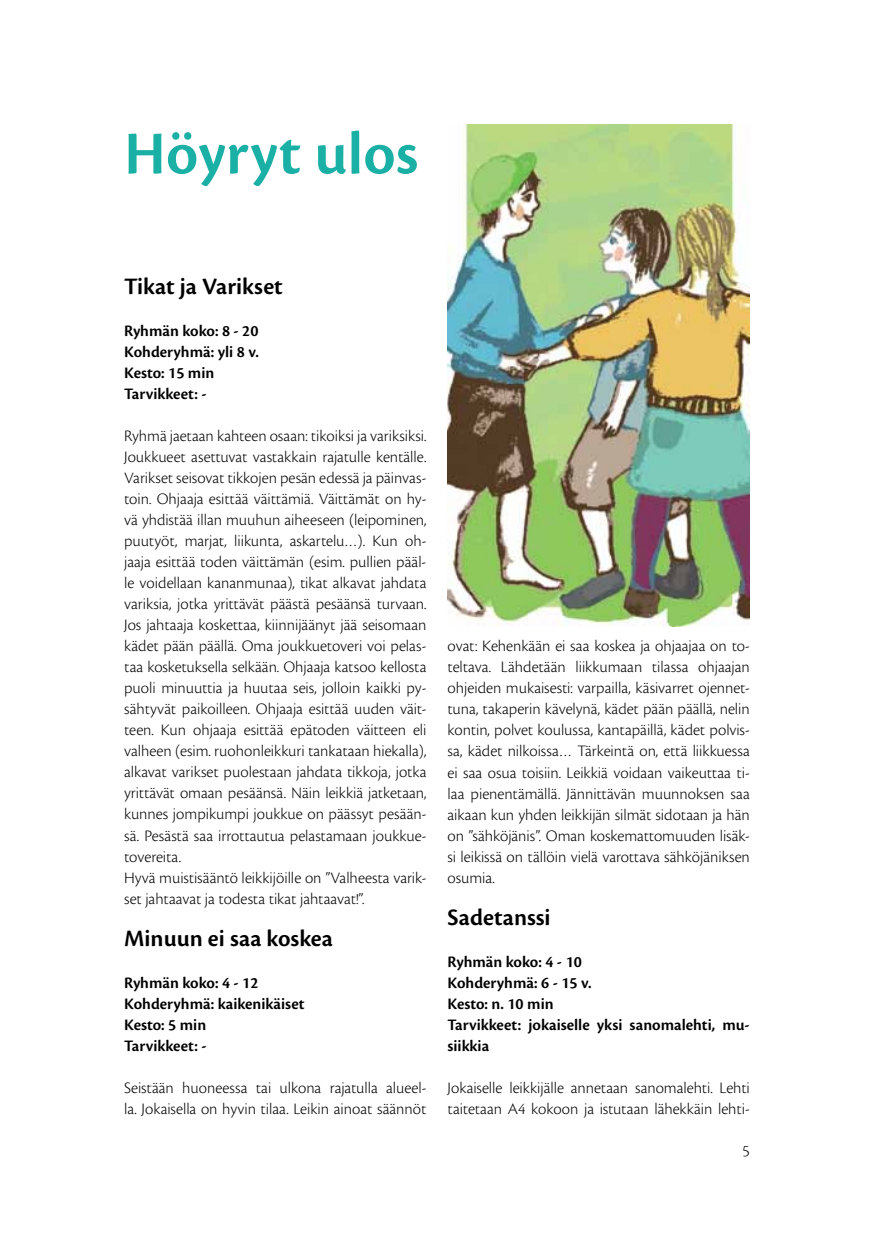
<style>
.page{position:relative;width:874px;height:1241px;background:#fff}
.page>*{position:absolute;margin:0;border:0;box-sizing:border-box;transform-origin:0 0}
.t1{font:600 63px "Cronos Pro";letter-spacing:.005em;color:#1ab0a5}
.t2{font:600 24.5px "Cronos Pro";color:#000}
.t3{font:300 16.62px/21px "Cronos Pro";color:#000}
.t4{font:600 16.62px/21px "Cronos Pro";color:#000}
</style>
<div class="page">
<img style="left:447px;top:124px;width:301px;height:502px">
<h1 class="t1" style="left:124px;top:117px;width:295px">Höyryt ulos</h1>
<h2 class="t2" style="left:124px;top:272px;width:160px">Tikat ja Varikset</h2>
<p class="t4" style="left:124px;top:321px;width:136px">Ryhmän koko: 8 - 20<br>Kohderyhmä: yli 8 v.<br>Kesto: 15 min<br>Tarvikkeet: -</p>
<p class="t3" style="left:124px;top:425px;width:304px">Ryhmä jaetaan kahteen osaan: tikoiksi ja variksiksi.<br>Joukkueet asettuvat vastakkain rajatulle kentälle.<br>Varikset seisovat tikkojen pesän edessä ja päinvas&shy;toin. Ohjaaja esittää väittämiä. Väittämät on hy&shy;vä yhdistää illan muuhun aiheeseen (leipominen, puutyöt, marjat, liikunta, askartelu…). Kun oh&shy;jaaja esittää toden väittämän (esim. pullien pääl&shy;le voidellaan kananmunaa), tikat alkavat jahdata variksia, jotka yrittävät päästä pesäänsä turvaan.<br>Jos jahtaaja koskettaa, kiinnijäänyt jää seisomaan kädet pään päällä. Oma joukkuetoveri voi pelas&shy;taa kosketuksella selkään. Ohjaaja katsoo kellosta puoli minuuttia ja huutaa seis, jolloin kaikki py&shy;sähtyvät paikoilleen. Ohjaaja esittää uuden väit&shy;teen. Kun ohjaaja esittää epätoden väitteen eli valheen (esim. ruohonleikkuri tankataan hiekalla), alkavat varikset puolestaan jahdata tikkoja, jotka yrittävät omaan pesäänsä. Näin leikkiä jatketaan, kunnes jompikumpi joukkue on päässyt pesään&shy;sä. Pesästä saa irrottautua pelastamaan joukkue&shy;tovereita.<br>Hyvä muistisääntö leikkijöille on ”Valheesta varik&shy;set jahtaavat ja todesta tikat jahtaavat!”.</p>
<h2 class="t2" style="left:124px;top:923px;width:210px">Minuun ei saa koskea</h2>
<p class="t4" style="left:124px;top:972px;width:182px">Ryhmän koko: 4 - 12<br>Kohderyhmä: kaikenikäiset<br>Kesto: 5 min<br>Tarvikkeet: -</p>
<p class="t3" style="left:124px;top:1076px;width:304px">Seistään huoneessa tai ulkona rajatulla alueel&shy;la. Jokaisella on hyvin tilaa. Leikin ainoat säännöt</p>
<p class="t3" style="left:447px;top:635px;width:304px;text-align:justify">ovat: Kehenkään ei saa koskea ja ohjaajaa on to&shy;teltava. Lähdetään liikkumaan tilassa ohjaajan ohjeiden mukaisesti: varpailla, käsivarret ojennet&shy;tuna, takaperin kävelynä, kädet pään päällä, nelin kontin, polvet koulussa, kantapäillä, kädet polvis&shy;sa, kädet nilkoissa… Tärkeintä on, että liikkuessa ei saa osua toisiin. Leikkiä voidaan vaikeuttaa ti&shy;laa pienentämällä. Jännittävän muunnoksen saa aikaan kun yhden leikkijän silmät sidotaan ja hän on ”sähköjänis”. Oman koskemattomuuden lisäk&shy;si leikissä on tällöin vielä varottava sähköjäniksen osumia.</p>
<h2 class="t2" style="left:447px;top:902px;width:105px">Sadetanssi</h2>
<p class="t4" style="left:447px;top:951px;width:304px">Ryhmän koko: 4 - 10<br>Kohderyhmä: 6 - 15 v.<br>Kesto: n. 10 min<br>Tarvikkeet: jokaiselle yksi sanomalehti, mu&shy;siikkia</p>
<p class="t3" style="left:447px;top:1076px;width:304px">Jokaiselle leikkijälle annetaan sanomalehti. Lehti taitetaan A4 kokoon ja istutaan lähekkäin lehti-</p>
<p class="t3" style="left:742px;top:1139px;width:9px">5</p>
</div>
